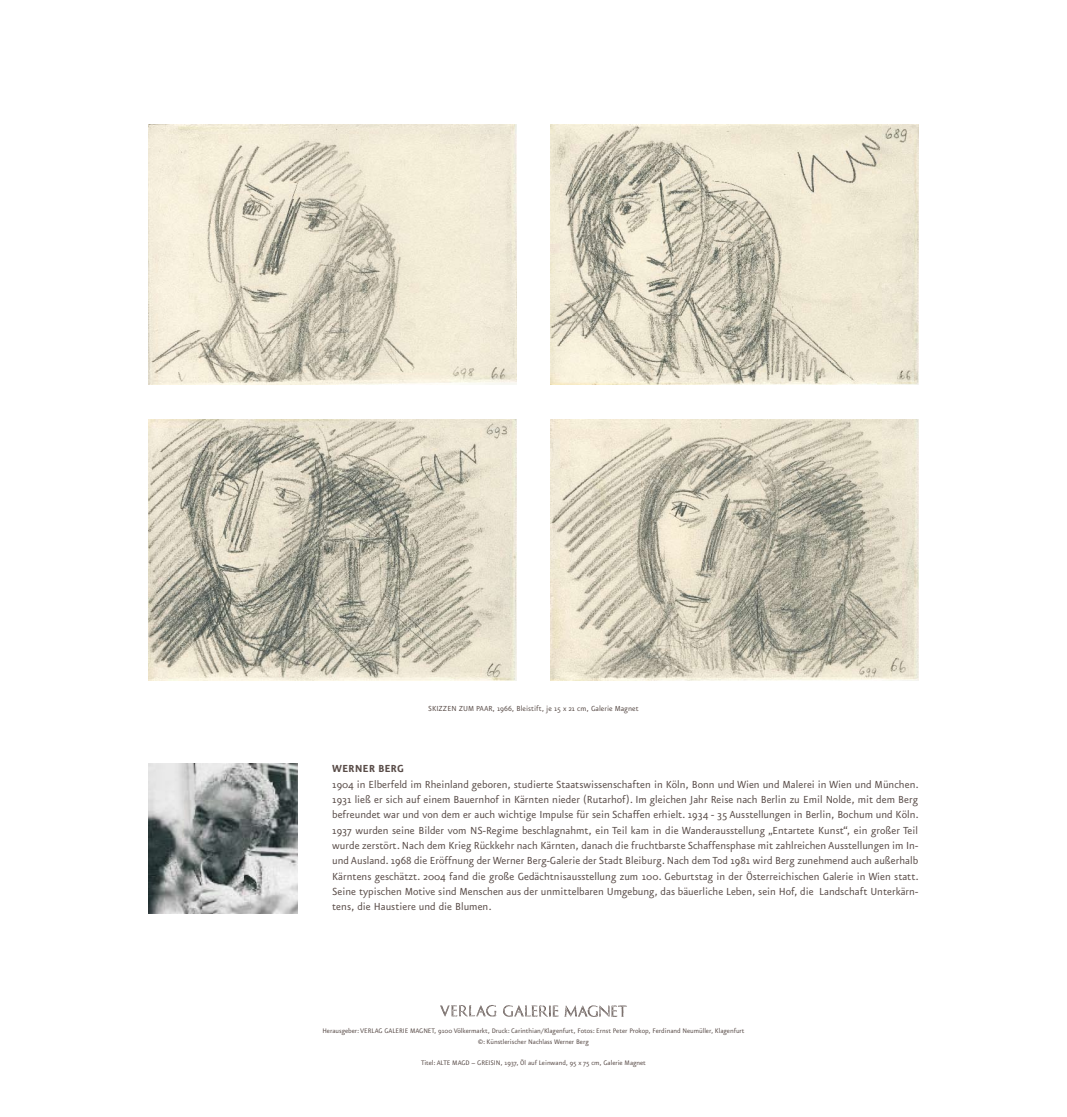
<style>
.page{position:relative;width:1067px;height:1117px;background:#fff}
.page>*{position:absolute;margin:0;border:0;box-sizing:border-box;transform-origin:0 0}
.t1{font:12.25px/15.3px "Eureka Sans";color:#594c48;text-align:justify}
.t2{font:700 12.25px "Eureka Sans";color:#594c48}
.t3{font:8.75px "Eureka Sans";color:#594c48}
.t4{font:7.88px/10.5px "Eureka Sans";letter-spacing:-.005em;color:#594c48;text-align:center}
</style>
<div class="page">
<img style="left:149px;top:124px;width:367px;height:260px">
<img style="left:551px;top:419px;width:367px;height:261px">
<img style="left:551px;top:124px;width:367px;height:260px">
<img style="left:149px;top:419px;width:367px;height:261px">
<img style="left:149px;top:763px;width:149px;height:149px">
<img style="left:440px;top:1005px;width:187px;height:12px">
<p class="t3" style="left:428px;top:704px;width:212px">Skizz en zum Paar, 1966, Bleistift, je 15 x 21 cm, Galerie Magnet</p>
<p class="t2" style="left:332px;top:762px;width:73px">WERNER BERG</p>
<p class="t1" style="left:332px;top:776px;width:588px">1904 in Elberfeld im Rheinland geboren, studierte Staatswissenschaften in Köln, Bonn und Wien und Malerei in Wien und München.<br>1931 ließ er sich auf einem Bauernhof in Kärnten nieder (Rutarhof). Im gleichen Jahr Reise nach Berlin zu Emil Nolde, mit dem Berg befreundet war und von dem er auch wichtige Impulse für sein Schaffen erhielt. 1934 - 35 Ausstellungen in Berlin, Bochum und Köln.<br>1937 wurden seine Bilder vom NS-Regime beschlagnahmt, ein Teil kam in die Wanderausstellung „Entartete Kunst“, ein großer Teil wurde zerstört. Nach dem Krieg Rückkehr nach Kärnten, danach die fruchtbarste Schaffensphase mit zahlreichen Ausstellungen im In&shy;und Ausland. 1968 die Eröffnung der Werner Berg-Galerie der Stadt Bleiburg. Nach dem Tod 1981 wird Berg zunehmend auch außerhalb Kärntens geschätzt. 2004 fand die große Gedächtnisausstellung zum 100. Geburtstag in der Österreichischen Galerie in Wien statt.<br>Seine typischen Motive sind Menschen aus der unmittelbaren U mgebung, das bäuerliche Leben, sein Hof, die Landschaft U nterkärn&shy;tens, die Haustiere und die Blumen.</p>
<p class="t4" style="left:322px;top:1025px;width:423px">Herausgeber:VE RLAG GALE RIE MAGN ET, 9100 Völkermarkt, Druck: Carinthian/Klagenfurt, Fotos: Ernst Peter Prokop, Ferdinand Neumüller, Klagenfurt ©: Künstlerischer Nachlass Werner Berg</p>
<p class="t4" style="left:421px;top:1057px;width:226px">Titel: Alte Magd – Greisi n, 1937, Öl auf Leinwand, 95 x 75 cm, Galerie Magnet</p>
</div>
